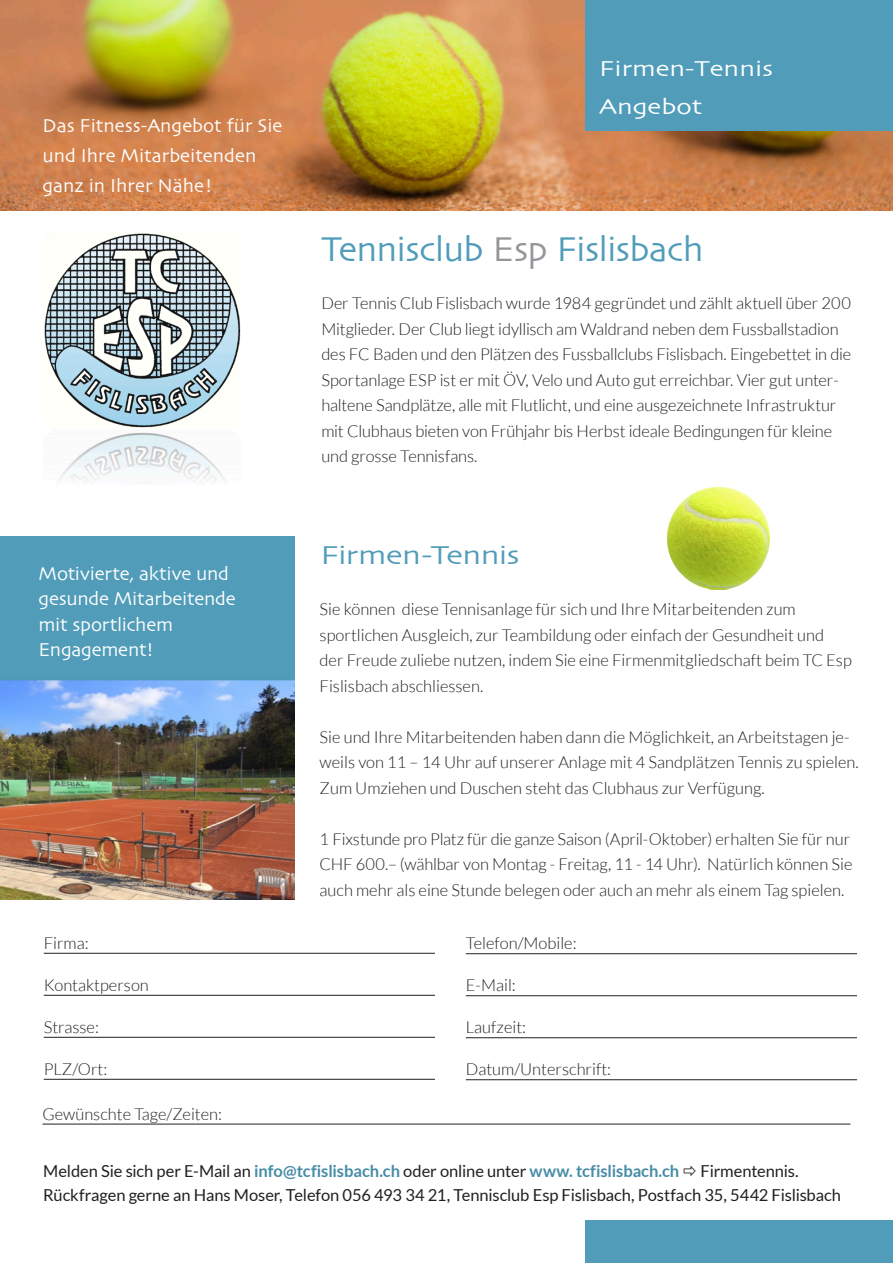
<style>
.page{position:relative;width:893px;height:1263px;background:#fff}
.page>*{position:absolute;margin:0;border:0;box-sizing:border-box;transform-origin:0 0}
.t1{font:36px "Skia Regular 1 1";letter-spacing:-.025em;color:#509cb9}
.t2{font:27px "Skia Regular 1 1";letter-spacing:-.02em;color:#509cb9;scale:1.2 1}
.t3{font:22.5px/38px "Skia Regular 1 1";color:#fff;scale:1.2 1}
.t4{font:19.5px/25.5px "Skia Regular 1 1";color:#fff}
.t5{font:300 16.5px/25.5px "Lato";color:#231f20}
.t6{font:16.5px/24px "Lato";letter-spacing:-.005em;color:#231f20}
.s1{color:#939598}
.s2{font-weight:700;color:#468ca6}
</style>
<div class="page">
<div style="left:0;top:536px;width:295px;height:253px;background:#509cb9"></div>
<img style="left:0;top:0;width:893px;height:210px">
<div style="left:585px;top:0;width:308px;height:131px;background:#509cb9"></div>
<img style="left:44px;top:233px;width:197px;height:247px">
<div style="left:585px;top:1220px;width:308px;height:43px;background:#509cb9"></div>
<img style="left:667px;top:487px;width:102px;height:103px">
<hr style="left:44px;top:953px;width:391px;height:1px;background:#231f20">
<hr style="left:44px;top:995px;width:391px;height:1px;background:#231f20">
<hr style="left:44px;top:1037px;width:391px;height:1px;background:#231f20">
<hr style="left:44px;top:1079px;width:391px;height:1px;background:#231f20">
<hr style="left:466px;top:953px;width:391px;height:1px;background:#231f20">
<hr style="left:466px;top:995px;width:391px;height:1px;background:#231f20">
<hr style="left:466px;top:1037px;width:391px;height:1px;background:#231f20">
<hr style="left:466px;top:1079px;width:391px;height:1px;background:#231f20">
<hr style="left:43px;top:1124px;width:807px;height:1px;background:#231f20">
<img style="left:0;top:680px;width:295px;height:219px">
<p class="t4" style="left:43px;top:112px;width:242px;line-height:30px">Das Fitness-Angebot für Sie und Ihre Mitarbeitenden ganz in Ihrer Nähe!</p>
<p class="t4" style="left:39px;top:562px;width:199px">Motivierte, aktive und gesunde Mitarbeitende mit sportlichem<br>Engagement!</p>
<p class="t5" style="left:44px;top:930px;width:46px">Firma:</p>
<p class="t5" style="left:44px;top:972px;width:107px">Kontaktperson</p>
<p class="t5" style="left:44px;top:1014px;width:57px">Strasse:</p>
<p class="t5" style="left:44px;top:1056px;width:65px">PLZ/Ort:</p>
<p class="t5" style="left:43px;top:1101px;width:181px">Gewünschte Tage/Zeiten:</p>
<p class="t3" style="left:599px;top:51px;width:146px">Firmen-Tennis<br>Angebot</p>
<p class="t1" style="left:321px;top:228px;width:384px">Tennisclub <span class="s1">Esp</span> Fislisbach</p>
<p class="t5" style="left:321px;top:290px;width:531px">Der Tennis Club Fislisbach wurde 1984 gegründet und zählt aktuell über 200<br>Mitglieder. Der Club liegt idyllisch am Waldrand neben dem Fussballstadion des FC Baden und den Plätzen des Fussballclubs Fislisbach. Eingebettet in die Sportanlage ESP ist er mit ÖV, Velo und Auto gut erreichbar. Vier gut unter&shy;haltene Sandplätze, alle mit Flutlicht, und eine ausgezeichnete Infrastruktur mit Clubhaus bieten von Frühjahr bis Herbst ideale Bedingungen für kleine und grosse Tennisfans.</p>
<p class="t2" style="left:320px;top:539px;width:168px">Firmen-Tennis</p>
<p class="t5" style="left:320px;top:596px;width:534px">Sie können diese Tennisanlage für sich und Ihre Mitarbeitenden zum sportlichen Ausgleich, zur Teambildung oder einfach der Gesundheit und der Freude zuliebe nutzen, indem Sie eine Firmenmitgliedschaft beim TC Esp Fislisbach abschliessen.</p>
<p class="t5" style="left:320px;top:724px;width:540px">Sie und Ihre Mitarbeitenden haben dann die Möglichkeit, an Arbeitstagen je&shy;weils von 11 – 14 Uhr auf unserer Anlage mit 4 Sandplätzen Tennis zu spielen.<br>Zum Umziehen und Duschen steht das Clubhaus zur Verfügung.</p>
<p class="t5" style="left:320px;top:826px;width:534px">1 Fixstunde pro Platz für die ganze Saison (April-Oktober) erhalten Sie für nur<br>CHF 600.– (wählbar von Montag - Freitag, 11 - 14 Uhr). Natürlich können Sie auch mehr als eine Stunde belegen oder auch an mehr als einem Tag spielen.</p>
<p class="t5" style="left:466px;top:931px;width:112px">Telefon/Mobile:</p>
<p class="t5" style="left:466px;top:973px;width:51px">E-Mail:</p>
<p class="t5" style="left:466px;top:1015px;width:62px">Laufzeit:</p>
<p class="t5" style="left:466px;top:1057px;width:147px">Datum/Unterschrift:</p>
<p class="t6" style="left:43px;top:1159px;width:638px">Melden Sie sich per E-Mail an <span class="s2">info@tcfislisbach.ch</span> oder online unter <span class="s2">www. tcfislisbach.ch</span></p>
<p class="t6" style="left:43px;top:1159px;width:799px;text-indent:657px">Firmentennis.<br>Rückfragen gerne an Hans Moser, Telefon 056 493 34 21, Tennisclub Esp Fislisbach, Postfach 35, 5442 Fislisbach</p>
</div>
